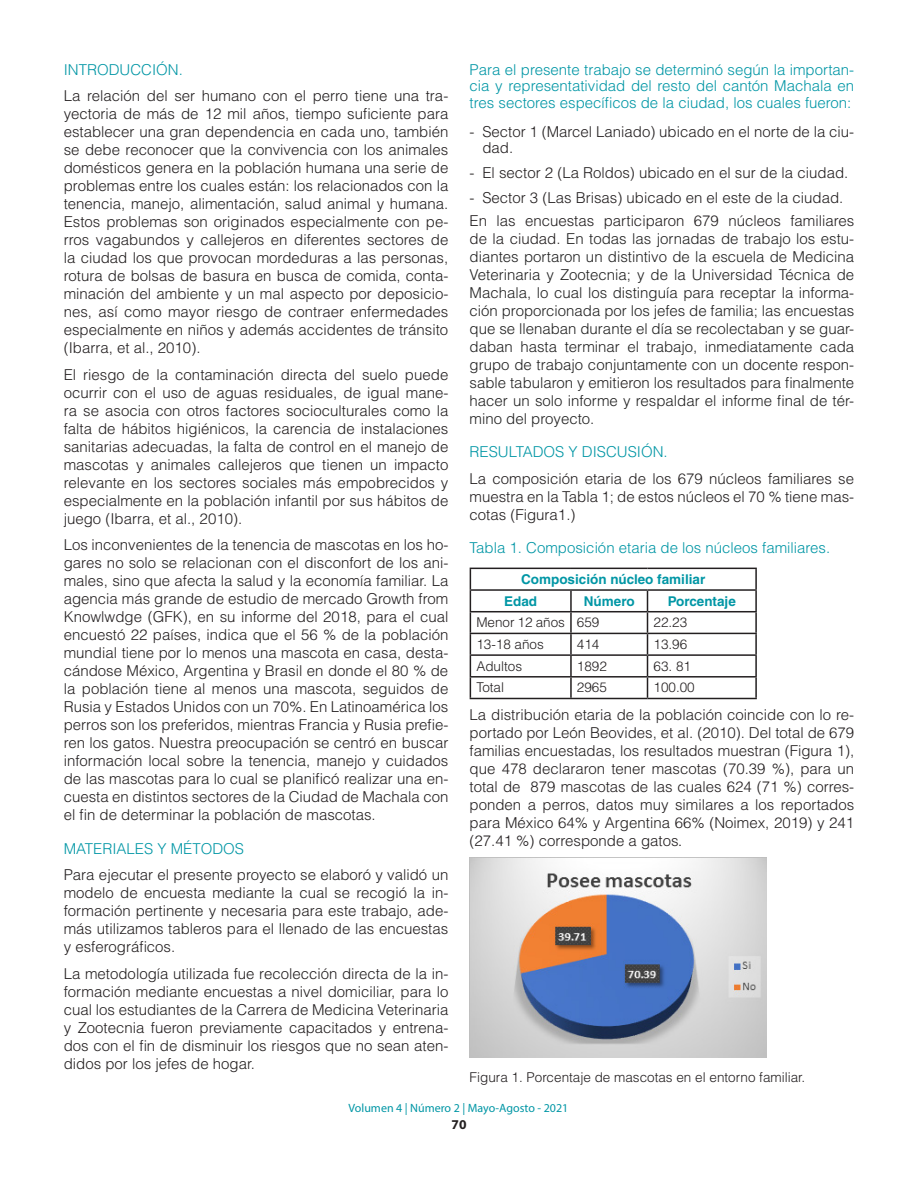
<style>
.page{position:relative;width:918px;height:1188px;background:#fff}
.page>*{position:absolute;margin:0;border:0;box-sizing:border-box;transform-origin:0 0}
.TEXTO{font:300 15px/18px "Helvetica LT Std";color:#231f20;text-align:justify}
.TEXTO-2{font:300 15px/18px "Helvetica LT Std";color:#222;text-align:justify}
.TITULOS_AZUL{font:300 15px/16.5px "Helvetica LT Std";color:#0096a5;text-align:justify}
.textos_tabla{font:300 13.5px "Helvetica LT Std";color:#231f20}
.pie_de_foto{font:300 13.5px "Helvetica LT Std";color:#231f20}
.textos_tabla_-_Títul{font:700 13.5px "Helvetica LT Std";color:#0096a5}
.t1{font:700 13.5px "Myriad Pro";color:#231f20}
.t2{font:12px "Myriad Pro";color:#0096a5}
.s1{color:#231f20}
.s2{font-weight:400;font-size:12px}
</style>
<div class="page">
<hr style="left:470px;top:568px;width:101px;height:1px;background:#231f20">
<hr style="left:571px;top:568px;width:77px;height:1px;background:#231f20">
<hr style="left:648px;top:568px;width:109px;height:1px;background:#231f20">
<hr style="left:755px;top:569px;width:2px;height:20px;background:#231f20">
<hr style="left:470px;top:589px;width:101px;height:2px;background:#231f20">
<hr style="left:571px;top:589px;width:77px;height:2px;background:#231f20">
<hr style="left:570px;top:591px;width:2px;height:20px;background:#231f20">
<hr style="left:648px;top:589px;width:109px;height:2px;background:#231f20">
<hr style="left:755px;top:591px;width:2px;height:20px;background:#231f20">
<hr style="left:470px;top:611px;width:101px;height:1px;background:#231f20">
<hr style="left:571px;top:611px;width:77px;height:1px;background:#231f20">
<hr style="left:570px;top:612px;width:2px;height:21px;background:#231f20">
<hr style="left:648px;top:611px;width:109px;height:1px;background:#231f20">
<hr style="left:755px;top:612px;width:2px;height:21px;background:#231f20">
<hr style="left:470px;top:633px;width:101px;height:1px;background:#231f20">
<hr style="left:571px;top:633px;width:77px;height:1px;background:#231f20">
<hr style="left:570px;top:634px;width:2px;height:20px;background:#231f20">
<hr style="left:648px;top:633px;width:109px;height:1px;background:#231f20">
<hr style="left:755px;top:634px;width:2px;height:20px;background:#231f20">
<hr style="left:470px;top:654px;width:101px;height:2px;background:#231f20">
<hr style="left:571px;top:654px;width:77px;height:2px;background:#231f20">
<hr style="left:570px;top:656px;width:2px;height:20px;background:#231f20">
<hr style="left:648px;top:654px;width:109px;height:2px;background:#231f20">
<hr style="left:755px;top:656px;width:2px;height:20px;background:#231f20">
<hr style="left:470px;top:676px;width:101px;height:2px;background:#231f20">
<svg style="left:470px;top:569px;width:1px;height:129px"></svg>
<hr style="left:571px;top:676px;width:77px;height:2px;background:#231f20">
<hr style="left:570px;top:678px;width:2px;height:20px;background:#231f20">
<hr style="left:648px;top:676px;width:109px;height:2px;background:#231f20">
<svg style="left:647px;top:591px;width:1px;height:107px"></svg>
<hr style="left:755px;top:678px;width:2px;height:20px;background:#231f20">
<hr style="left:470px;top:698px;width:101px;height:1px;background:#231f20">
<hr style="left:571px;top:698px;width:77px;height:1px;background:#231f20">
<hr style="left:648px;top:698px;width:109px;height:1px;background:#231f20">
<img style="left:470px;top:857px;width:297px;height:200px">
<p class="TITULOS_AZUL" style="left:64px;top:61px;width:121px">INTRODUCCIÓN.</p>
<p class="TEXTO" style="left:64px;top:87px;width:386px">La relación del ser humano con el perro tiene una tra&shy;yectoria de más de 12 mil años, tiempo suficiente para establecer una gran dependencia en cada uno, también se debe reconocer que la convivencia con los animales domésticos genera en la población humana una serie de problemas entre los cuales están: los relacionados con la tenencia, manejo, alimentación, salud animal y humana.<br>Estos problemas son originados especialmente con pe&shy;rros vagabundos y callejeros en diferentes sectores de la ciudad los que provocan mordeduras a las personas, rotura de bolsas de basura en busca de comida, conta&shy;minación del ambiente y un mal aspecto por deposicio&shy;nes, así como mayor riesgo de contraer enfermedades especialmente en niños y además accidentes de tránsito (Ibarra, et al., 2010).</p>
<p class="TEXTO" style="left:64px;top:365px;width:386px">El riesgo de la contaminación directa del suelo puede ocurrir con el uso de aguas residuales, de igual mane&shy;ra se asocia con otros factores socioculturales como la falta de hábitos higiénicos, la carencia de instalaciones sanitarias adecuadas, la falta de control en el manejo de mascotas y animales callejeros que tienen un impacto relevante en los sectores sociales más empobrecidos y especialmente en la población infantil por sus hábitos de juego (Ibarra, et al., 2010).</p>
<p class="TEXTO" style="left:64px;top:536px;width:386px">Los inconvenientes de la tenencia de mascotas en los ho&shy;gares no solo se relacionan con el disconfort de los ani&shy;males, sino que afecta la salud y la economía familiar. La agencia más grande de estudio de mercado Growth from Knowlwdge (GFK), en su informe del 2018, para el cual encuestó 22 países, indica que el 56 % de la población mundial tiene por lo menos una mascota en casa, desta&shy;cándose México, Argentina y Brasil en donde el 80 % de la población tiene al menos una mascota, seguidos de Rusia y Estados Unidos con un 70%. En Latinoamérica los perros son los preferidos, mientras Francia y Rusia prefie&shy;ren los gatos. Nuestra preocupación se centró en buscar información local sobre la tenencia, manejo y cuidados de las mascotas para lo cual se planificó realizar una en&shy;cuesta en distintos sectores de la Ciudad de Machala con el fin de determinar la población de mascotas.</p>
<p class="TITULOS_AZUL" style="left:64px;top:840px;width:182px">MATERIALES Y MÉTODOS</p>
<p class="TEXTO" style="left:64px;top:866px;width:386px">Para ejecutar el presente proyecto se elaboró y validó un modelo de encuesta mediante la cual se recogió la in&shy;formación pertinente y necesaria para este trabajo, ade&shy;más utilizamos tableros para el llenado de las encuestas y esferográficos.</p>
<p class="TEXTO" style="left:64px;top:964px;width:386px">La metodología utilizada fue recolección directa de la in&shy;formación mediante encuestas a nivel domiciliar, para lo cual los estudiantes de la Carrera de Medicina Veterinaria y Zootecnia fueron previamente capacitados y entrena&shy;dos con el fin de disminuir los riesgos que no sean aten&shy;didos por los jefes de hogar.</p>
<p class="TITULOS_AZUL" style="left:470px;top:61px;width:386px">Para el presente trabajo se determinó según la importan&shy;cia y representatividad del resto del cantón Machala en tres sectores específicos de la ciudad, los cuales fueron:</p>
<p class="TEXTO" style="left:482px;top:123px;width:373px;line-height:16.5px;text-indent:-13px">- Sector 1 (Marcel Laniado) ubicado en el norte de la ciu&shy;dad.</p>
<p class="TEXTO" style="left:470px;top:164px;width:380px">- El sector 2 (La Roldos) ubicado en el sur de la ciudad.</p>
<p class="TEXTO" style="left:470px;top:189px;width:375px">- Sector 3 (Las Brisas) ubicado en el este de la ciudad.</p>
<p class="TEXTO-2" style="left:470px;top:211px;width:386px"><span class="s1">En las encuestas participaron 679 núcleos familiares de la ciudad.</span> En todas las jornadas de trabajo los estu&shy;diantes portaron un distintivo de la escuela de Medicina Veterinaria y Zootecnia; y de la Universidad Técnica de Machala, lo cual los distinguía para receptar la informa&shy;ción proporcionada por los jefes de familia; las encuestas que se llenaban durante el día se recolectaban y se guar&shy;daban hasta terminar el trabajo, inmediatamente cada grupo de trabajo conjuntamente con un docente respon&shy;sable tabularon y <span class="s1">emitieron</span> los resultados para finalmente hacer un solo informe y respaldar el informe final de tér&shy;mino del proyecto.</p>
<p class="TITULOS_AZUL" style="left:470px;top:443px;width:200px">RESULTADOS Y DISCUSIÓN.</p>
<p class="TEXTO" style="left:470px;top:469px;width:386px">La composición etaria de los 679 núcleos familiares se muestra en la Tabla 1; de estos núcleos el 70 % tiene mas&shy;cotas (Figura1.)</p>
<p class="TITULOS_AZUL" style="left:470px;top:539px;width:362px">Tabla 1. Composición etaria de los núcleos familiares.</p>
<p class="textos_tabla_-_Títul" style="left:521px;top:571px;width:186px">Composición núcleo familiar</p>
<p class="textos_tabla_-_Títul" style="left:504px;top:593px;width:35px">Edad</p>
<p class="textos_tabla_-_Títul" style="left:584px;top:593px;width:52px">Número</p>
<p class="textos_tabla_-_Títul" style="left:668px;top:593px;width:70px">Porcentaje</p>
<p class="textos_tabla" style="left:476px;top:614px;width:90px">Menor 12 años</p>
<p class="textos_tabla" style="left:577px;top:614px;width:24px">659</p>
<p class="textos_tabla" style="left:654px;top:614px;width:35px">22.23</p>
<p class="textos_tabla" style="left:476px;top:636px;width:69px">13-18 años</p>
<p class="textos_tabla" style="left:577px;top:636px;width:24px">414</p>
<p class="textos_tabla" style="left:654px;top:636px;width:35px">13.96</p>
<p class="textos_tabla" style="left:476px;top:658px;width:47px">Adultos</p>
<p class="textos_tabla" style="left:577px;top:658px;width:32px">1892</p>
<p class="textos_tabla" style="left:654px;top:658px;width:39px">63. 81</p>
<p class="textos_tabla" style="left:476px;top:679px;width:29px">Total</p>
<p class="textos_tabla" style="left:577px;top:679px;width:32px">2965</p>
<p class="textos_tabla" style="left:654px;top:679px;width:43px">100.00</p>
<p class="TEXTO" style="left:470px;top:705px;width:386px">La distribución etaria de la población coincide con lo re&shy;portado por León Beovides, et al. (2010). Del total de 679 familias encuestadas, los resultados muestran (Figura 1), que 478 declararon tener mascotas (70.39 %), para un total de 879 mascotas de las cuales 624 (71 %) corres&shy;ponden a perros, datos muy similares a los reportados para México 64% y Argentina 66% (Noimex, 2019) y 241 (27.41 %) corresponde a gatos<span class="s2">.</span></p>
<p class="pie_de_foto" style="left:470px;top:1069px;width:337px">Figura 1. Porcentaje de mascotas en el entorno familiar.</p>
<p class="t2" style="left:349px;top:1101px;width:221px">Volumen 4 | Número 2 | Mayo-Agosto - 2021</p>
<p class="t1" style="left:452px;top:1116px;width:16px">70</p>
</div>
